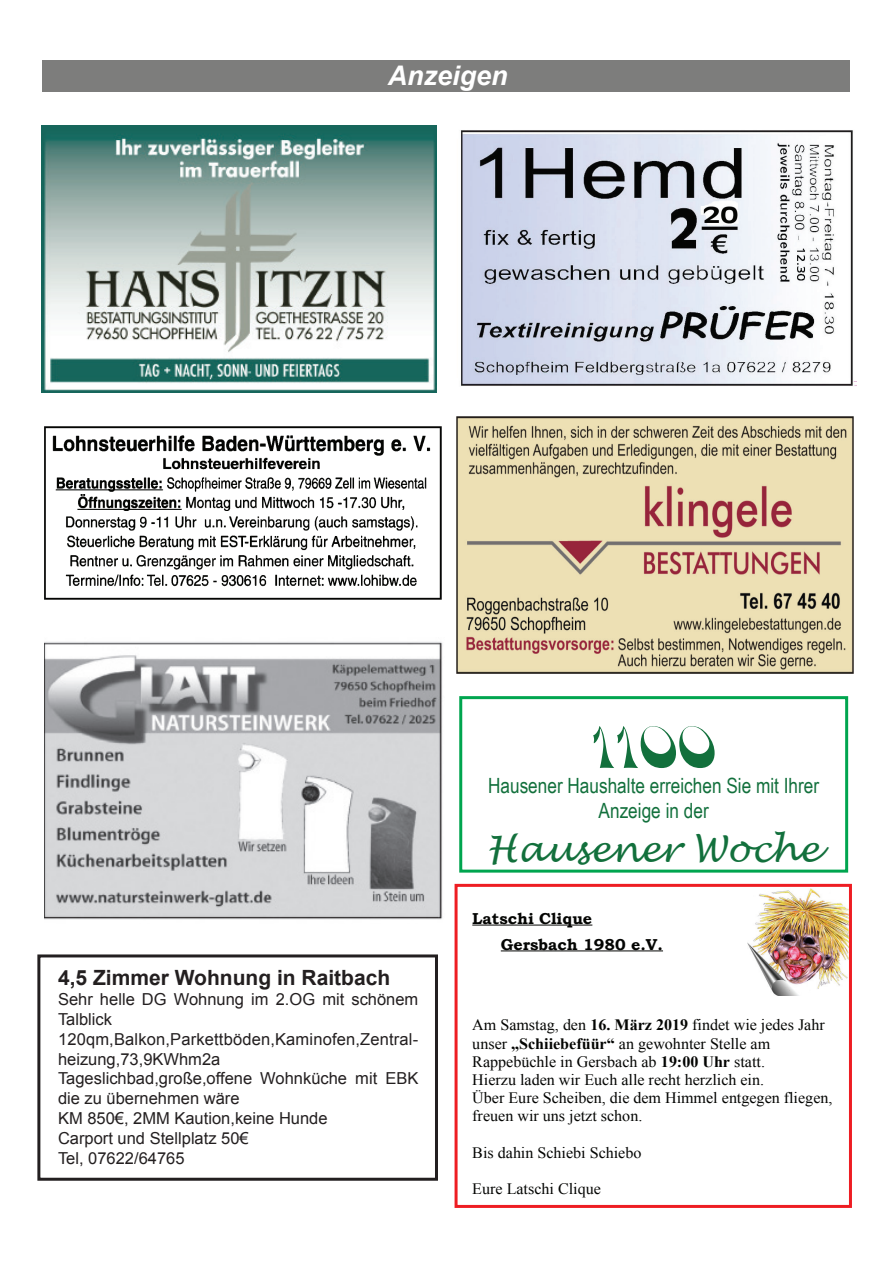
<style>
.page{position:relative;width:893px;height:1263px;background:#fff}
.page>*{position:absolute;margin:0;border:0;box-sizing:border-box;transform-origin:0 0}
.t1{font:72px "Alfredo";color:#12703c}
.t2{font:italic 36px "Lucida Handwriting";color:#12703c}
.t3{font:italic 700 27px "Arial";color:#fff}
.t4{font:21px/25.2px "Arial Narrow";color:#12703c;text-align:center}
.t5{font:700 21px "Arial";color:#231f20}
.t6{font:16.5px/19.8px "Arial";color:#231f20}
.t7{font:15.75px/18.1px "Times New Roman";color:#040503}
.t8{font:700 15.75px/25.8px "Bookman Old Style";color:#040503}
.s1{font-weight:700}
</style>
<div class="page">
<div style="left:459px;top:696px;width:389px;height:177px;border:3px solid #00a54f"></div>
<div style="left:37px;top:954px;width:401px;height:227px;border:3px solid #231f20"></div>
<img style="left:42px;top:126px;width:394px;height:267px">
<img style="left:456px;top:416px;width:397px;height:258px">
<div style="left:43px;top:60px;width:807px;height:31px;background:#7d7d7c"></div>
<img style="left:460px;top:130px;width:396px;height:256px">
<img style="left:45px;top:426px;width:397px;height:173px">
<img style="left:45px;top:641px;width:398px;height:279px">
<img style="left:747px;top:889px;width:101px;height:106px">
<hr style="left:472px;top:924px;width:120px;height:1px;background:#040503">
<hr style="left:501px;top:950px;width:162px;height:1px;background:#040503">
<div style="left:455px;top:884px;width:397px;height:324px;border:3px solid #ee1d23"></div>
<h3 class="t3" style="left:388px;top:57px;width:122px">Anzeigen</h3>
<h1 class="t1" style="left:591px;top:699px;width:126px">1100</h1>
<h3 class="t4" style="left:488px;top:772px;width:333px">Hausener Haushalte erreichen Sie mit Ihrer<br>Anzeige in der</h3>
<h2 class="t2" style="left:486px;top:827px;width:334px">Hausener Woche</h2>
<h3 class="t5" style="left:58px;top:964px;width:334px">4,5 Zimmer Wohnung in Raitbach</h3>
<p class="t6" style="left:58px;top:989px;width:362px">Sehr helle DG Wohnung im 2.OG mit schönem<br>Talblick<br>120qm,Balkon,Parkettböden,Kaminofen,Zentral&shy;heizung,73,9KWhm2a<br>Tageslichbad,große,offene Wohnküche mit EBK die zu übernehmen wäre<br>KM 850€, 2MM Kaution,keine Hunde<br>Carport und Stellplatz 50€<br>Tel, 07622/64765</p>
<p class="t8" style="left:501px;top:907px;width:164px;text-indent:-28px">Latschi Clique<br>Gersbach 1980 e.V.</p>
<p class="t7" style="left:472px;top:1016px;width:362px">Am Samstag, den <span class="s1">16. März 2019</span> findet wie jedes Jahr unser <span class="s1">„Schiiebefüür“</span> an gewohnter Stelle am Rappebüchle in Gersbach ab <span class="s1">19:00 Uhr</span> statt.<br>Hierzu laden wir Euch alle recht herzlich ein.<br>Über Eure Scheiben, die dem Himmel entgegen fliegen, freuen wir uns jetzt schon.</p>
<p class="t7" style="left:472px;top:1144px;width:171px">Bis dahin Schiebi Schiebo</p>
<p class="t7" style="left:472px;top:1180px;width:130px">Eure Latschi Clique</p>
</div>
